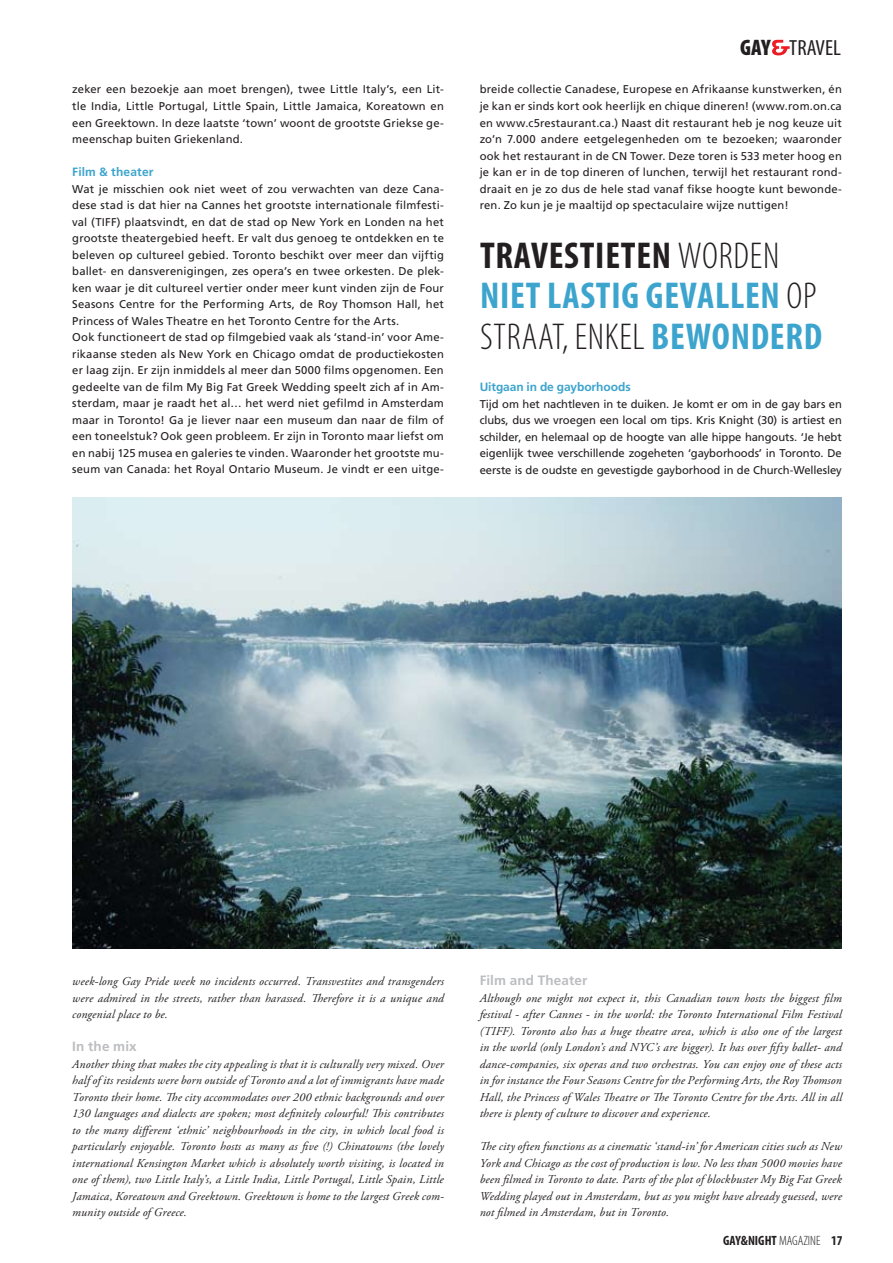
<style>
.page{position:relative;width:893px;height:1263px;background:#fff}
.page>*{position:absolute;margin:0;border:0;box-sizing:border-box;transform-origin:0 0}
.t1{font:700 condensed 37.5px "Myriad Pro";letter-spacing:.02em;color:#3ca4cd}
.t2{font:700 condensed 37.5px "Myriad Pro";color:#231f20}
.t3{font:300 condensed 37.5px "Myriad Pro";color:#231f20}
.t4{font:condensed 22.05px "Myriad Pro";color:#231f20;scale:1.04 1}
.t5{font:700 13.5px "Frutiger LT Std";letter-spacing:.01em;color:#bcbdc0}
.t6{font:700 condensed 13.5px "Myriad Pro";color:#231f20}
.t7{font:italic 12px/16.5px "Adobe Garamond Pro";letter-spacing:.015em;color:#231f20;text-align:justify}
.t8{font:700 12px "Frutiger LT Std";letter-spacing:-.005em;color:#3ca4cd}
.t9{font:11.25px/16.5px "Frutiger LT Std";letter-spacing:.015em;color:#231f20;text-align:justify}
.s1{font-weight:900;font-size:22.5px}
.s2{font-weight:300;color:#231f20}
.s3{font-weight:300}
</style>
<div class="page">
<svg style="left:772px;top:40px;width:18px;height:15px"></svg>
<img style="left:72px;top:497px;width:770px;height:452px">
<p class="t9" style="left:72px;top:81px;width:373px">zeker een bezoekje aan moet brengen), twee Little Italy’s, een Lit&shy;tle India, Little Portugal, Little Spain, Little Jamaica, Koreatown en een Greektown. In deze laatste ‘town’ woont de grootste Griekse ge&shy;meenschap buiten Griekenland.</p>
<p class="t8" style="left:72px;top:165px;width:83px">Film &amp; theater</p>
<p class="t9" style="left:72px;top:180px;width:373px;text-align:left">Wat je misschien ook niet weet of zou verwachten van deze Cana&shy;dese stad is dat hier na Cannes het grootste internationale filmfesti&shy;val (TIFF) plaatsvindt, en dat de stad op New York en Londen na het grootste theatergebied heeft. Er valt dus genoeg te ontdekken en te beleven op cultureel gebied. Toronto beschikt over meer dan vijftig ballet- en dansverenigingen, zes opera’s en twee orkesten. De plek&shy;ken waar je dit cultureel vertier onder meer kunt vinden zijn de Four Seasons Centre for the Performing Arts, de Roy Thomson Hall, het Princess of Wales Theatre en het Toronto Centre for the Arts.<br>Ook functioneert de stad op filmgebied vaak als ‘stand-in’ voor Ame&shy;rikaanse steden als New York en Chicago omdat de productiekosten er laag zijn. Er zijn inmiddels al meer dan 5000 films opgenomen. Een gedeelte van de film My Big Fat Greek Wedding speelt zich af in Am&shy;sterdam, maar je raadt het al… het werd niet gefilmd in Amsterdam maar in Toronto! Ga je liever naar een museum dan naar de film of een toneelstuk? Ook geen probleem. Er zijn in Toronto maar liefst om en nabij 125 musea en galeries te vinden. Waaronder het grootste mu&shy;seum van Canada: het Royal Ontario Museum. Je vindt er een uitge-</p>
<h2 class="t4" style="left:740px;top:34px;width:98px"><span class="s1">GAY</span> TRAVEL</h2>
<p class="t9" style="left:480px;top:81px;width:364px">breide collectie Canadese, Europese en Afrikaanse kunstwerken, én je kan er sinds kort ook heerlijk en chique dineren! (www.rom.on.ca en www.c5restaurant.ca.) Naast dit restaurant heb je nog keuze uit zo’n 7.000 andere eetgelegenheden om te bezoeken; waaronder ook het restaurant in de CN Tower. Deze toren is 533 meter hoog en je kan er in de top dineren of lunchen, terwijl het restaurant rond&shy;draait en je zo dus de hele stad vanaf fikse hoogte kunt bewonde&shy;ren. Zo kun je je maaltijd op spectaculaire wijze nuttigen!</p>
<h1 class="t2" style="left:480px;top:232px;width:116px">TRAVESTIETEN</h1>
<h1 class="t3" style="left:678px;top:233px;width:86px">WORDEN</h1>
<h1 class="t1" style="left:480px;top:272px;width:16px">NIET</h1>
<h1 class="t1" style="left:547px;top:272px;width:255px">LASTIG GEVALLEN <span class="s2">OP</span></h1>
<h1 class="t3" style="left:480px;top:314px;width:15px">STRAAT</h1>
<h1 class="t1" style="left:562px;top:313px;width:262px"><span class="s2">, EN KEL</span> BEWON DERD</h1>
<p class="t8" style="left:480px;top:380px;width:153px">Uitgaan in de gayborhoods</p>
<p class="t9" style="left:480px;top:396px;width:364px">Tijd om het nachtleven in te duiken. Je komt er om in de gay bars en clubs, dus we vroegen een local om tips. Kris Knight (30) is artiest en schilder, en helemaal op de hoogte van alle hippe hangouts. ‘Je hebt eigenlijk twee verschillende zogeheten ‘gayborhoods’ in Toronto. De eerste is de oudste en gevestigde gayborhood in de Church-Wellesley</p>
<p class="t7" style="left:72px;top:973px;width:373px">week-long Gay Pride week no incidents occurred. Transvestites and transgenders were admired in the streets, rather than harassed. Therefore it is a unique and congenial place to be.</p>
<p class="t5" style="left:72px;top:1038px;width:66px">In the mix</p>
<p class="t7" style="left:72px;top:1056px;width:373px">Another thing that makes the city appealing is that it is culturally very mixed. Over half of its residents were born outside of Toronto and a lot of immigrants have made Toronto their home. The city accommodates over 200 ethnic backgrounds and over 130 languages and dialects are spoken; most definitely colourful! This contributes to the many different ‘ethnic’ neighbourhoods in the city, in which local food is particularly enjoyable. Toronto hosts as many as five (!) Chinatowns (the lovely international Kensington Market which is absolutely worth visiting, is located in one of them), two Little Italy’s, a Little India, Little Portugal, Little Spain, Little Jamaica, Koreatown and Greektown. Greektown is home to the largest Greek com&shy;munity outside of Greece.</p>
<p class="t5" style="left:480px;top:972px;width:109px">Film and Theater</p>
<p class="t7" style="left:480px;top:990px;width:364px">Although one might not expect it, this Canadian town hosts the biggest film festival - after Cannes - in the world: the Toronto International Film Festival (TIFF). Toronto also has a huge theatre area, which is also one of the largest in the world (only London’s and NYC’s are bigger). It has over fifty ballet- and dance-companies, six operas and two orchestras. You can enjoy one of these acts in for instance the Four Seasons Centre for the Performing Arts, the Roy Thomson Hall, the Princess of Wales Theatre or The Toronto Centre for the Arts. All in all there is plenty of culture to discover and experience.</p>
<p class="t7" style="left:480px;top:1138px;width:364px">The city often functions as a cinematic ‘stand-in’ for American cities such as New York and Chicago as the cost of production is low. No less than 5000 movies have been filmed in Toronto to date. Parts of the plot of blockbuster My Big Fat Greek Wedding played out in Amsterdam, but as you might have already guessed, were not filmed in Amsterdam, but in Toronto.</p>
<p class="t6" style="left:723px;top:1232px;width:121px">GAY&amp;NIGHT <span class="s3">MAGAZINE</span> 17</p>
</div>
